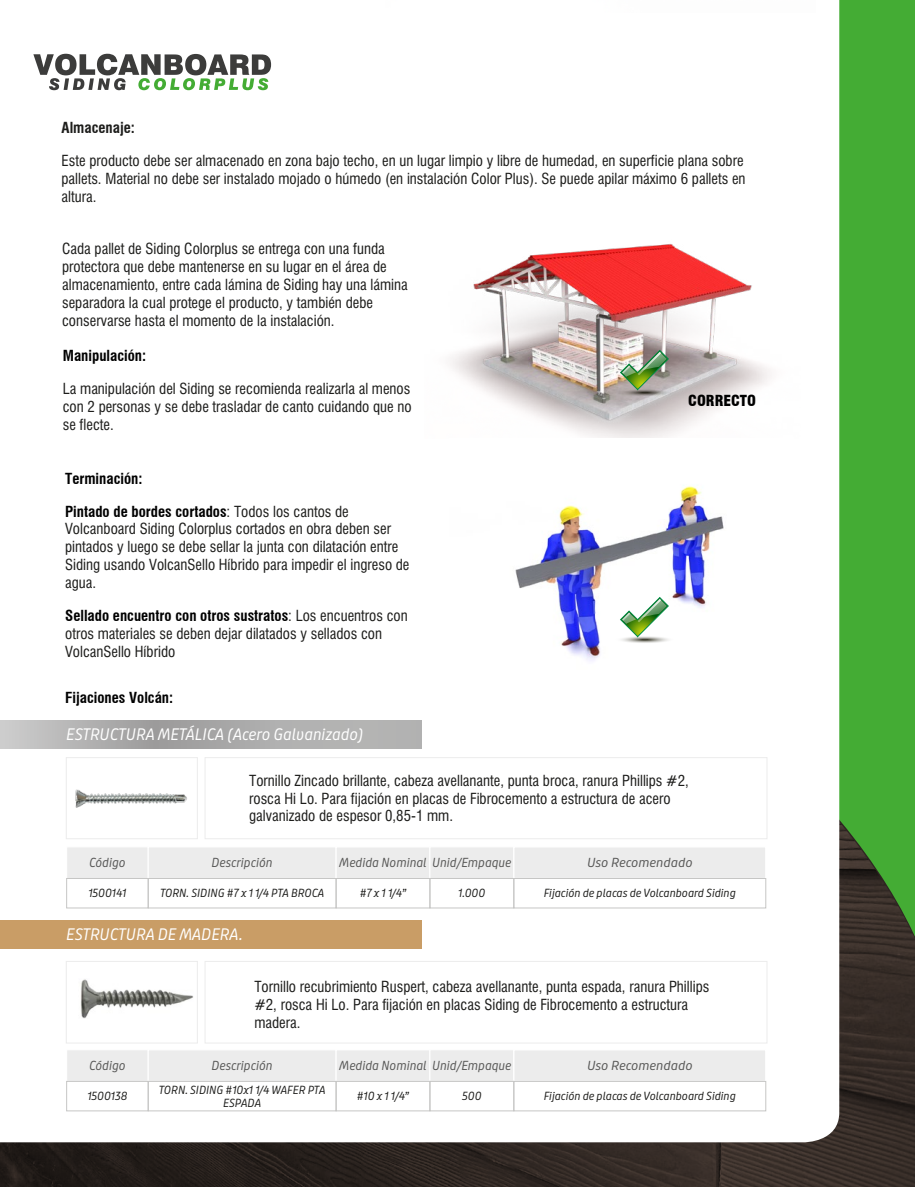
<style>
.page{position:relative;width:915px;height:1187px;background:#fff}
.page>*{position:absolute;margin:0;border:0;box-sizing:border-box;transform-origin:0 0}
.t1{font:italic 15.75px "Puffin Display";color:#fff}
.t2{font:condensed 14.85px/17.9px "Swiss 721 BT";color:#1d1d1b}
.t3{font:700 condensed 14.85px "Swiss 721 BT";color:#000}
.t4{font:700 condensed 14.85px "Swiss 721 BT";color:#1d1d1b}
.t5{font:900 condensed 14.85px "Swiss 721 BT";color:#000}
.t6{font:italic 12.45px "Puffin Display";color:#575756}
.t7{font:italic 12.45px "Puffin Display";color:#575756;scale:1.07 1}
.t8{font:italic 11.25px/13.5px "Puffin Display";color:#1d1d1b;text-align:center}
.s1{font-weight:700;color:#000}
</style>
<div class="page">
<div style="left:0;top:0;width:914px;height:1186px;background:#44ac34"></div>
<img style="left:0;top:505px;width:914px;height:681px">
<div style="left:0;top:0;width:839px;height:1142px;background:#fff"></div>
<svg style="left:33px;top:54px;width:238px;height:36px;background:#a0a99f"></svg>
<div style="left:385px;top:0;width:429px;height:13px;background:#fff"></div>
<img style="left:424px;top:227px;width:375px;height:211px">
<svg style="left:614px;top:388px;width:59px;height:8px"></svg>
<svg style="left:619px;top:350px;width:50px;height:42px;background:#9aa986"></svg>
<img style="left:449px;top:438px;width:337px;height:254px">
<svg style="left:614px;top:635px;width:59px;height:8px"></svg>
<svg style="left:619px;top:597px;width:50px;height:42px;background:#c2dabb"></svg>
<div style="left:66px;top:846px;width:83px;height:32px;background:#ececec;border:1px solid #fff"></div>
<div style="left:148px;top:846px;width:188px;height:33px;background:#ececec;border:1px solid #fff"></div>
<div style="left:335px;top:846px;width:95px;height:33px;background:#ececec;border:1px solid #fff"></div>
<div style="left:429px;top:846px;width:85px;height:32px;background:#ececec;border:1px solid #fff"></div>
<div style="left:513px;top:846px;width:253px;height:33px;background:#ececec;border:1px solid #fff"></div>
<div style="left:66px;top:878px;width:82px;height:30px;border:1px solid #c6c6c5"></div>
<div style="left:148px;top:878px;width:188px;height:30px;border:1px solid #c6c6c5"></div>
<div style="left:336px;top:878px;width:94px;height:30px;border:1px solid #c6c6c5"></div>
<div style="left:429px;top:878px;width:85px;height:30px;border:1px solid #c6c6c5"></div>
<div style="left:513px;top:878px;width:252px;height:30px;border:1px solid #c6c6c5"></div>
<div style="left:66px;top:757px;width:132px;height:82px;border:1px solid #ececec"></div>
<div style="left:0;top:920px;width:422px;height:28px;background:#c99d66"></div>
<svg style="left:0;top:720px;width:422px;height:28px;background:#afafaf"></svg>
<div style="left:66px;top:1049px;width:83px;height:32px;background:#ececec;border:1px solid #fff"></div>
<div style="left:148px;top:1049px;width:188px;height:32px;background:#ececec;border:1px solid #fff"></div>
<div style="left:335px;top:1049px;width:95px;height:32px;background:#ececec;border:1px solid #fff"></div>
<div style="left:429px;top:1049px;width:85px;height:32px;background:#ececec;border:1px solid #fff"></div>
<div style="left:513px;top:1049px;width:253px;height:32px;background:#ececec;border:1px solid #fff"></div>
<div style="left:66px;top:1081px;width:82px;height:29px;border:1px solid #c6c6c5"></div>
<div style="left:148px;top:1081px;width:188px;height:29px;border:1px solid #c6c6c5"></div>
<div style="left:336px;top:1081px;width:94px;height:29px;border:1px solid #c6c6c5"></div>
<div style="left:429px;top:1081px;width:85px;height:29px;border:1px solid #c6c6c5"></div>
<div style="left:513px;top:1081px;width:252px;height:29px;border:1px solid #c6c6c5"></div>
<div style="left:66px;top:961px;width:132px;height:82px;border:1px solid #ececec"></div>
<div style="left:205px;top:757px;width:562px;height:82px;border:1px solid #ececec"></div>
<div style="left:205px;top:961px;width:562px;height:82px;border:1px solid #ececec"></div>
<img style="left:67px;top:783px;width:130px;height:32px">
<img style="left:79px;top:978px;width:116px;height:40px">
<p class="t4" style="left:61px;top:119px;width:75px">Almacenaje:</p>
<p class="t2" style="left:61px;top:152px;width:685px">Este producto debe ser almacenado en zona bajo techo, en un lugar limpio y libre de humedad, en superficie plana sobre pallets. Material no debe ser instalado mojado o húmedo (en instalación Color Plus). Se puede apilar máximo 6 pallets en altura.</p>
<p class="t2" style="left:62px;top:240px;width:347px">Cada pallet de Siding Colorplus se entrega con una funda protectora que debe mantenerse en su lugar en el área de almacenamiento, entre cada lámina de Siding hay una lámina separadora la cual protege el producto, y también debe conservarse hasta el momento de la instalación.</p>
<p class="t3" style="left:63px;top:347px;width:85px">Manipulación:</p>
<p class="t2" style="left:63px;top:380px;width:350px;text-align:justify">La manipulación del Siding se recomienda realizarla al menos con 2 personas y se debe trasladar de canto cuidando que no se flecte.</p>
<p class="t3" style="left:65px;top:469px;width:79px">Terminación:</p>
<p class="t2" style="left:65px;top:502px;width:346px"><span class="s1">Pintado de bordes cortados</span>: Todos los cantos de Volcanboard Siding Colorplus cortados en obra deben ser pintados y luego se debe sellar la junta con dilatación entre Siding usando VolcanSello Híbrido para impedir el ingreso de agua.</p>
<p class="t2" style="left:65px;top:606px;width:344px"><span class="s1">Sellado encuentro con otros sustratos</span>: Los encuentros con otros materiales se deben dejar dilatados y sellados con<br>VolcanSello Híbrido</p>
<p class="t3" style="left:65px;top:688px;width:109px">Fijaciones Volcán:</p>
<p class="t1" style="left:66px;top:725px;width:298px">ESTRUCTURA METÁLICA (Acero Galvanizado)</p>
<p class="t5" style="left:688px;top:391px;width:69px">CORRECTO</p>
<p class="t2" style="left:249px;top:771px;width:441px">Tornillo Zincado brillante, cabeza avellanante, punta broca, ranura Phillips #2, rosca Hi Lo. Para fijación en placas de Fibrocemento a estructura de acero galvanizado de espesor 0,85-1 mm.</p>
<p class="t6" style="left:89px;top:855px;width:38px">Código</p>
<p class="t6" style="left:211px;top:855px;width:62px">Descripción</p>
<p class="t6" style="left:339px;top:855px;width:174px">Medida Nominal Unid/Empaque</p>
<p class="t7" style="left:587px;top:855px;width:100px">Uso Recomendado</p>
<p class="t8" style="left:88px;top:886px;width:40px">1500141</p>
<p class="t8" style="left:160px;top:886px;width:165px">TORN. SIDING #7 x 1 1/4 PTA BROCA</p>
<p class="t8" style="left:359px;top:886px;width:48px">#7 x 1 1/4”</p>
<p class="t8" style="left:458px;top:886px;width:29px">1.000</p>
<p class="t8" style="left:543px;top:886px;width:193px">Fijación de placas de Volcanboard Siding</p>
<p class="t1" style="left:66px;top:925px;width:178px">ESTRUCTURA DE MADERA.</p>
<p class="t2" style="left:254px;top:977px;width:456px">Tornillo recubrimiento Ruspert, cabeza avellanante, punta espada, ranura Phillips #2, rosca Hi Lo. Para fijación en placas Siding de Fibrocemento a estructura madera.</p>
<p class="t6" style="left:89px;top:1058px;width:38px">Código</p>
<p class="t6" style="left:211px;top:1058px;width:62px">Descripción</p>
<p class="t6" style="left:339px;top:1058px;width:174px">Medida Nominal Unid/Empaque</p>
<p class="t7" style="left:587px;top:1058px;width:100px">Uso Recomendado</p>
<p class="t8" style="left:87px;top:1089px;width:42px">1500138</p>
<p class="t8" style="left:159px;top:1082px;width:168px">TORN. SIDING #10x1 1/4 WAFER PTA<br>ESPADA</p>
<p class="t8" style="left:357px;top:1089px;width:54px">#10 x 1 1/4”</p>
<p class="t8" style="left:462px;top:1089px;width:21px">500</p>
<p class="t8" style="left:543px;top:1089px;width:193px">Fijación de placas de Volcanboard Siding</p>
</div>
